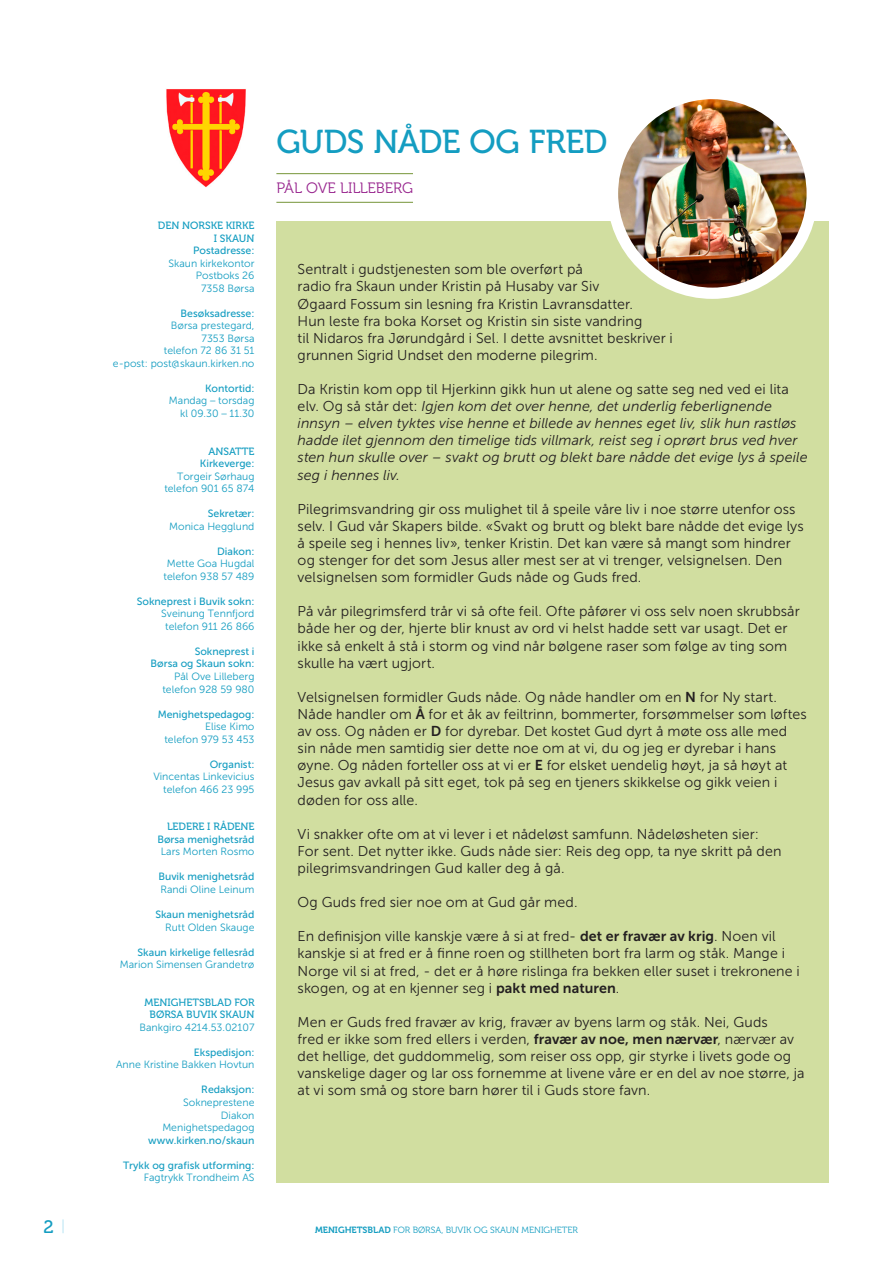
<style>
.page{position:relative;width:893px;height:1263px;background:#fff}
.page>*{position:absolute;margin:0;border:0;box-sizing:border-box;transform-origin:0 0}
.t1{font:33px "Museo 500";letter-spacing:-.015em;color:#149dc1}
.t2{font:18px "Museo 500";color:#149dc1}
.t3{font:15px "Museo 300";color:#98258e}
.t4{font:14.25px/17.1px "Museo Sans 300";letter-spacing:.005em;color:#231f20}
.t5{font:italic 14.25px/17.1px "Museo Sans 300";letter-spacing:.005em;color:#231f20}
.t6{font:10.5px/12.6px "Museo Sans 300";color:#149dc1;text-align:right}
.t7{font:10.5px/12.6px "Museo Sans 500";color:#149dc1;text-align:right}
.t8{font:10.5px/12.6px "Museo 500";color:#149dc1;text-align:right}
.t9{font:9px "Museo 300";color:#149dc1}
.s1{font-style:normal}
.s2{font-family:"Museo Sans 700"}
.s3{font-family:"Museo 700"}
</style>
<div class="page">
<svg style="left:62px;top:1219px;width:2px;height:14px"></svg>
<img style="left:166px;top:89px;width:80px;height:98px">
<div style="left:276px;top:221px;width:553px;height:961px;background:#d1dea0"></div>
<img style="left:612px;top:94px;width:200px;height:199px;border-radius:100px">
<div style="left:607px;top:88px;width:211px;height:211px;border:11px solid #fff;border-radius:50%"></div>
<hr style="left:276px;top:202px;width:137px;height:1px;background:#769539">
<hr style="left:276px;top:173px;width:137px;height:1px;background:#769539">
<p class="t8" style="left:158px;top:219px;width:98px">DEN NORSKE KIRKE<br>I SKAUN</p>
<p class="t7" style="left:193px;top:244px;width:63px">Postadresse:</p>
<p class="t6" style="left:169px;top:257px;width:87px">Skaun kirkekontor<br>Postboks 26<br>7358 Børsa</p>
<p class="t7" style="left:181px;top:307px;width:75px">Besøksadresse:</p>
<p class="t6" style="left:113px;top:319px;width:143px">Børsa prestegard,<br>7353 Børsa<br>telefon 72 86 31 51<br>e-post: post@skaun.kirken.no</p>
<p class="t7" style="left:205px;top:382px;width:51px">Kontortid:</p>
<p class="t6" style="left:169px;top:395px;width:87px">Mandag – torsdag kl 09.30 – 11.30</p>
<p class="t8" style="left:208px;top:445px;width:48px">ANSATTE</p>
<p class="t7" style="left:200px;top:457px;width:56px">Kirkeverge:</p>
<p class="t6" style="left:164px;top:470px;width:92px">Torgeir Sørhaug telefon 901 65 874</p>
<p class="t7" style="left:208px;top:507px;width:48px">Sekretær:</p>
<p class="t6" style="left:169px;top:520px;width:87px">Monica Hegglund</p>
<p class="t7" style="left:217px;top:545px;width:39px">Diakon:</p>
<p class="t6" style="left:164px;top:557px;width:92px;text-align:center">Mette Goa Hugdal telefon 938 57 489</p>
<p class="t7" style="left:137px;top:595px;width:119px">Sokneprest i Buvik sokn:</p>
<p class="t6" style="left:161px;top:607px;width:95px;text-align:center">Sveinung Tennfjord telefon 911 26 866</p>
<p class="t7" style="left:151px;top:645px;width:105px">Sokneprest i<br>Børsa og Skaun sokn:</p>
<p class="t6" style="left:162px;top:670px;width:94px">Pål Ove Lilleberg telefon 928 59 980</p>
<p class="t7" style="left:158px;top:708px;width:98px">Menighetspedagog:</p>
<p class="t6" style="left:164px;top:720px;width:92px">Elise Kimo<br>telefon 979 53 453</p>
<p class="t7" style="left:210px;top:758px;width:46px">Organist:</p>
<p class="t6" style="left:153px;top:770px;width:103px">Vincentas Linkevicius telefon 466 23 995</p>
<p class="t8" style="left:167px;top:821px;width:89px">LEDERE I RÅDENE</p>
<p class="t7" style="left:157px;top:833px;width:99px">Børsa menighetsråd</p>
<p class="t6" style="left:161px;top:845px;width:95px">Lars Morten Rosmo</p>
<p class="t7" style="left:158px;top:870px;width:98px">Buvik menighetsråd</p>
<p class="t6" style="left:161px;top:883px;width:95px">Randi Oline Leinum</p>
<p class="t7" style="left:155px;top:908px;width:101px">Skaun menighetsråd</p>
<p class="t6" style="left:165px;top:921px;width:91px">Rutt Olden Skauge</p>
<p class="t7" style="left:138px;top:946px;width:118px">Skaun kirkelige fellesråd</p>
<p class="t6" style="left:120px;top:958px;width:136px">Marion Simensen Grandetrø</p>
<p class="t8" style="left:145px;top:996px;width:111px;text-align:center">MENIGHETSBLAD FOR<br>BØRSA BUVIK SKAUN</p>
<p class="t6" style="left:140px;top:1021px;width:116px">Bankgiro 4214.53.02107</p>
<p class="t7" style="left:194px;top:1046px;width:62px">Ekspedisjon:</p>
<p class="t6" style="left:116px;top:1058px;width:140px">Anne Kristine Bakken Hovtun</p>
<p class="t7" style="left:201px;top:1083px;width:55px">Redaksjon:</p>
<p class="t6" style="left:162px;top:1096px;width:94px">Sokneprestene<br>Diakon<br>Menighetspedagog</p>
<p class="t7" style="left:148px;top:1134px;width:108px">www.kirken.no/skaun</p>
<p class="t7" style="left:123px;top:1159px;width:133px">Trykk og grafisk utforming:</p>
<p class="t6" style="left:144px;top:1171px;width:112px">Fagtrykk Trondheim AS</p>
<h1 class="t1" style="left:276px;top:124px;width:333px">GUDS NÅDE OG FRED</h1>
<p class="t3" style="left:276px;top:180px;width:138px">PÅL OVE LILLEBERG</p>
<p class="t4" style="left:298px;top:261px;width:377px">Sentralt i gudstjenesten som ble overført på<br>radio fra Skaun under Kristin på Husaby var Siv<br>Øgaard Fossum sin lesning fra Kristin Lavransdatter.<br>Hun leste fra boka Korset og Kristin sin siste vandring<br>til Nidaros fra Jørundgård i Sel. I dette avsnittet beskriver i grunnen Sigrid Undset den moderne pilegrim.</p>
<p class="t5" style="left:298px;top:381px;width:511px"><span class="s1">Da Kristin kom opp til Hjerkinn gikk hun ut alene og satte seg ned ved ei lita elv. Og så står det:</span> Igjen kom det over henne, det underlig feberlignende innsyn – elven tyktes vise henne et billede av hennes eget liv, slik hun rastløs hadde ilet gjennom den timelige tids villmark, reist seg i oprørt brus ved hver sten hun skulle over – svakt og brutt og blekt bare nådde det evige lys å speile seg i hennes liv.</p>
<p class="t4" style="left:298px;top:500px;width:508px">Pilegrimsvandring gir oss mulighet til å speile våre liv i noe større utenfor oss selv. I Gud vår Skapers bilde. «Svakt og brutt og blekt bare nådde det evige lys å speile seg i hennes liv», tenker Kristin. Det kan være så mangt som hindrer og stenger for det som Jesus aller mest ser at vi trenger, velsignelsen. Den velsignelsen som formidler Guds nåde og Guds fred.</p>
<p class="t4" style="left:298px;top:603px;width:504px">På vår pilegrimsferd trår vi så ofte feil. Ofte påfører vi oss selv noen skrubbsår både her og der, hjerte blir knust av ord vi helst hadde sett var usagt. Det er ikke så enkelt å stå i storm og vind når bølgene raser som følge av ting som skulle ha vært ugjort.</p>
<p class="t4" style="left:298px;top:688px;width:510px">Velsignelsen formidler Guds nåde. Og nåde handler om en <span class="s2">N</span> for Ny start.<br>Nåde handler om <span class="s2">Å</span> for et åk av feiltrinn, bommerter, forsømmelser som løftes av oss. Og nåden er <span class="s2">D</span> for dyrebar. Det kostet Gud dyrt å møte oss alle med sin nåde men samtidig sier dette noe om at vi, du og jeg er dyrebar i hans øyne. Og nåden forteller oss at vi er <span class="s2">E</span> for elsket uendelig høyt, ja så høyt at Jesus gav avkall på sitt eget, tok på seg en tjeners skikkelse og gikk veien i døden for oss alle.</p>
<p class="t4" style="left:298px;top:825px;width:485px">Vi snakker ofte om at vi lever i et nådeløst samfunn. Nådeløsheten sier:<br>For sent. Det nytter ikke. Guds nåde sier: Reis deg opp, ta nye skritt på den pilegrimsvandringen Gud kaller deg å gå.</p>
<p class="t4" style="left:298px;top:894px;width:281px">Og Guds fred sier noe om at Gud går med.</p>
<p class="t4" style="left:298px;top:928px;width:504px">En definisjon ville kanskje være å si at fred- <span class="s2">det er fravær av krig</span>. Noen vil kanskje si at fred er å finne roen og stillheten bort fra larm og ståk. Mange i Norge vil si at fred, - det er å høre rislinga fra bekken eller suset i trekronene i skogen, og at en kjenner seg i <span class="s2">pakt med naturen</span>.</p>
<p class="t4" style="left:298px;top:1013px;width:508px">Men er Guds fred fravær av krig, fravær av byens larm og ståk. Nei, Guds<br>fred er ikke som fred ellers i verden, <span class="s2">fravær av noe, men nærvær</span>, nærvær av det hellige, det guddommelig, som reiser oss opp, gir styrke i livets gode og vanskelige dager og lar oss fornemme at livene våre er en del av noe større, ja at vi som små og store barn hører til i Guds store favn.</p>
<p class="t2" style="left:43px;top:1217px;width:12px">2</p>
<p class="t9" style="left:315px;top:1225px;width:264px"><span class="s3">MENIGHETSBLAD</span> FOR BØRSA, BUVIK OG SKAUN MENIGHETER</p>
</div>
